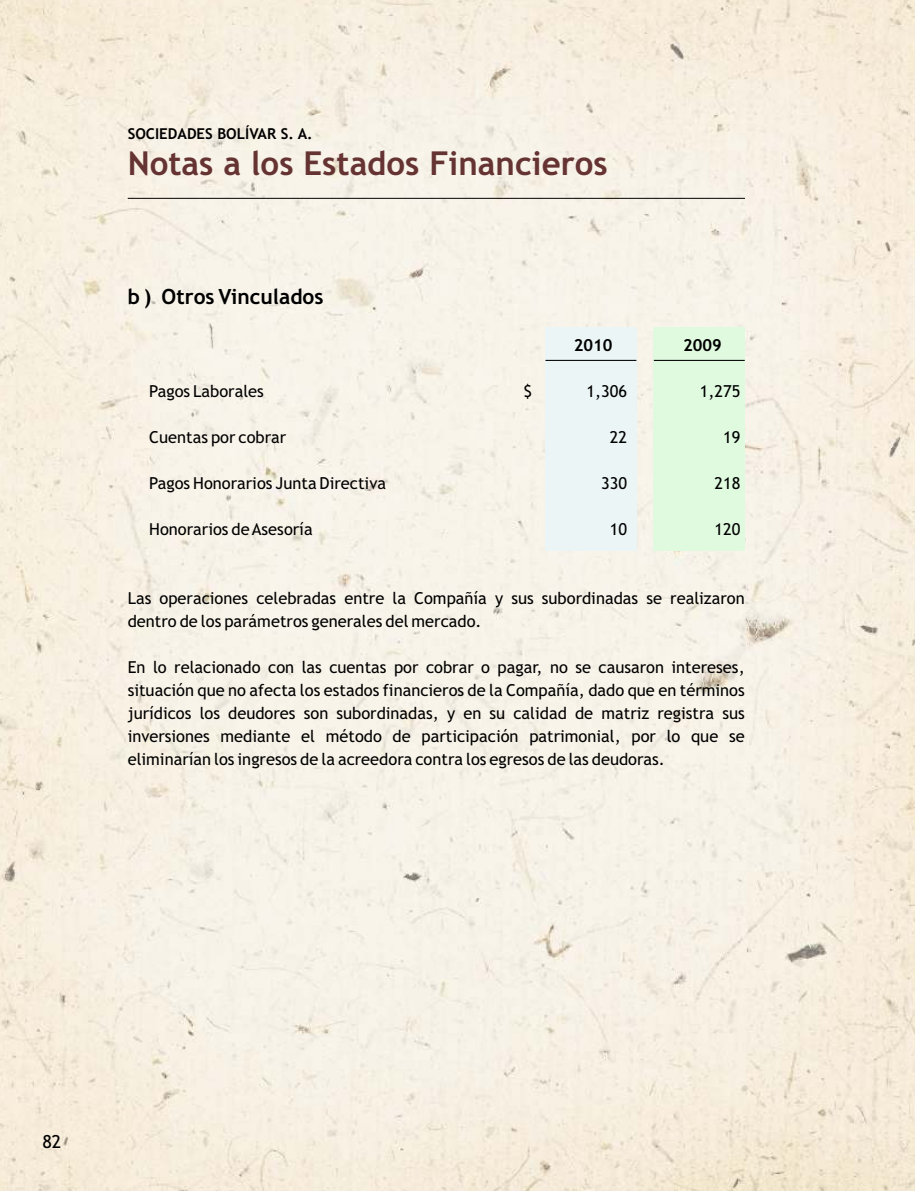
<style>
.page{position:relative;width:915px;height:1191px;background:#fff}
.page>*{position:absolute;margin:0;border:0;box-sizing:border-box;transform-origin:0 0}
.t1{font:700 33px "Trebuchet MS";color:#633}
.t2{font:700 21px "Trebuchet MS";color:#000}
.t3{font:18px "Trebuchet MS";color:#000}
.t4{font:16.5px/23px "Trebuchet MS";color:#000}
.t5{font:700 16.5px "Trebuchet MS";color:#000}
.t6{font:700 15px "Trebuchet MS";color:#000}
</style>
<div class="page">
<img style="left:0;top:0;width:914px;height:1191px">
<div style="left:545px;top:327px;width:91px;height:223px;background:#ebf5f5"></div>
<div style="left:653px;top:327px;width:91px;height:223px;background:#e0fae0"></div>
<hr style="left:545px;top:360px;width:91px;height:1px;background:#000">
<hr style="left:653px;top:360px;width:91px;height:1px;background:#000">
<hr style="left:128px;top:198px;width:616px;height:1px;background:#000">
<p class="t6" style="left:128px;top:128px;width:186px">SOCIEDADES BOLÍVAR S. A.</p>
<h1 class="t1" style="left:128px;top:151px;width:481px">Notas a los Estados Financieros</h1>
<p class="t2" style="left:128px;top:288px;width:197px">b ) Otros Vinculados</p>
<p class="t5" style="left:573px;top:339px;width:40px">2010</p>
<p class="t5" style="left:683px;top:339px;width:40px">2009</p>
<p class="t4" style="left:149px;top:381px;width:116px">Pagos Laborales</p>
<p class="t4" style="left:523px;top:381px;width:10px">$</p>
<p class="t4" style="left:586px;top:381px;width:42px">1,306</p>
<p class="t4" style="left:699px;top:381px;width:42px">1,275</p>
<p class="t4" style="left:149px;top:427px;width:138px">Cuentas por cobrar</p>
<p class="t4" style="left:609px;top:427px;width:19px">22</p>
<p class="t4" style="left:722px;top:427px;width:19px">19</p>
<p class="t4" style="left:149px;top:473px;width:238px">Pagos Honorarios Junta Directiva</p>
<p class="t4" style="left:601px;top:473px;width:27px">330</p>
<p class="t4" style="left:714px;top:473px;width:27px">218</p>
<p class="t4" style="left:149px;top:519px;width:165px">Honorarios de Asesoría</p>
<p class="t4" style="left:609px;top:519px;width:19px">10</p>
<p class="t4" style="left:714px;top:519px;width:27px">120</p>
<p class="t4" style="left:128px;top:588px;width:618px">Las operaciones celebradas entre la Compañía y sus subordinadas se realizaron dentro de los parámetros generales del mercado.</p>
<p class="t4" style="left:128px;top:657px;width:618px;text-align:justify">En lo relacionado con las cuentas por cobrar o pagar, no se causaron intereses, situación que no afecta los estados financieros de la Compañía, dado que en términos jurídicos los deudores son subordinadas, y en su calidad de matriz registra sus inversiones mediante el método de participación patrimonial, por lo que se eliminarían los ingresos de la acreedora contra los egresos de las deudoras.</p>
<p class="t3" style="left:43px;top:1135px;width:20px">82</p>
</div>
